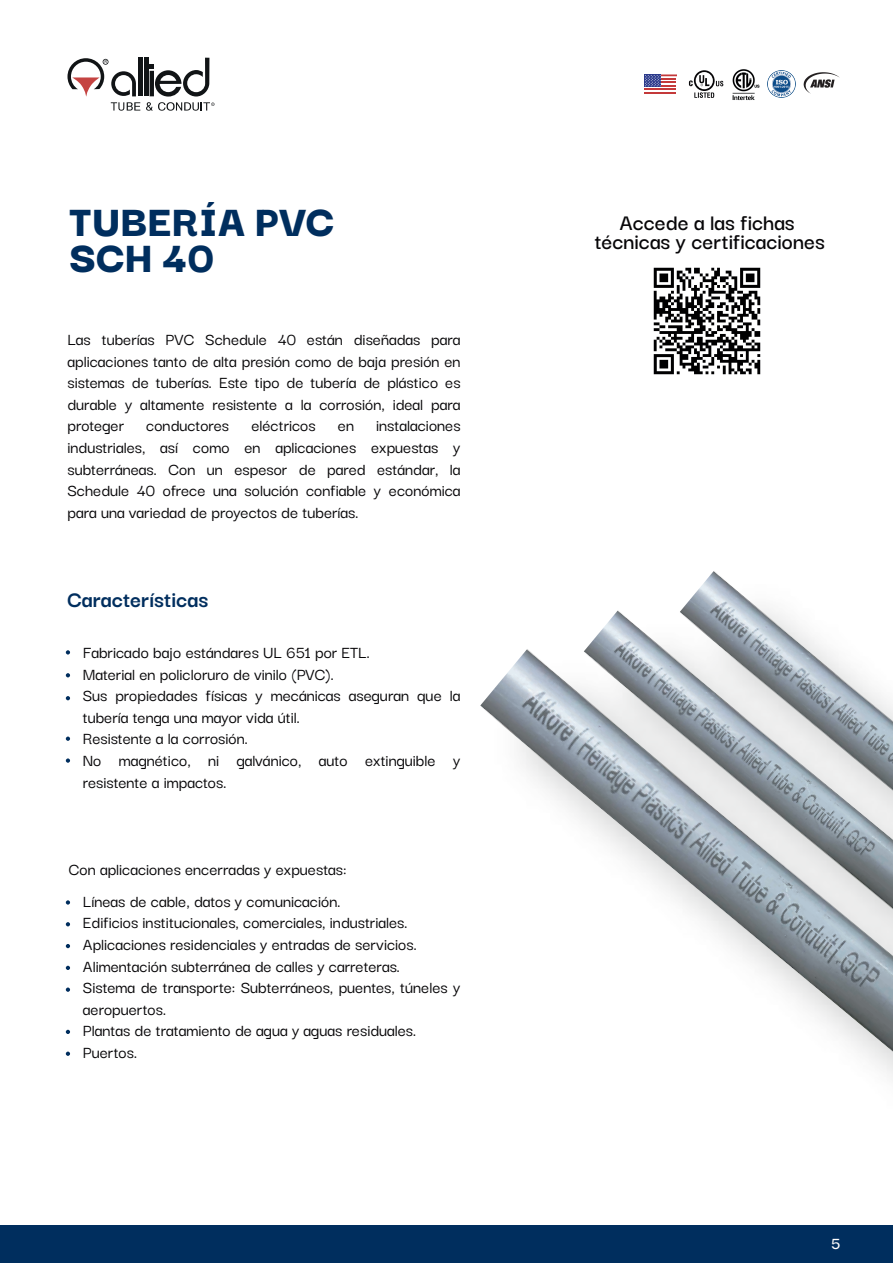
<style>
.page{position:relative;width:893px;height:1263px;background:#fff}
.page>*{position:absolute;margin:0;border:0;box-sizing:border-box;transform-origin:0 0}
.t1{font:900 46.5px/36px "Darker Grotesque";color:#002e5e}
.t2{font:600 24px/19px "Darker Grotesque";color:#070608;text-align:center}
.t3{font:700 24px "Darker Grotesque";color:#002e5e}
.t4{font:500 18px/21.6px "Darker Grotesque";color:#070608}
.t5{font:600 18px "Darker Grotesque";color:#fff}
</style>
<div class="page">
<div style="left:0;top:1225px;width:893px;height:38px;background:#002e5e"></div>
<hr style="left:138px;top:58px;width:4px;height:38px;background:#111416">
<hr style="left:144px;top:58px;width:4px;height:38px;background:#111416">
<svg style="left:67px;top:58px;width:73px;height:53px"></svg>
<svg style="left:146px;top:58px;width:69px;height:53px"></svg>
<img style="left:695px;top:571px;width:46px;height:23px">
<img style="left:604px;top:594px;width:194px;height:33px">
<img style="left:480px;top:627px;width:413px;height:433px">
<img style="left:653px;top:267px;width:108px;height:108px">
<svg style="left:66px;top:650px;width:4px;height:4px"></svg>
<svg style="left:66px;top:673px;width:4px;height:4px"></svg>
<svg style="left:66px;top:696px;width:4px;height:4px"></svg>
<svg style="left:66px;top:758px;width:4px;height:5px"></svg>
<svg style="left:66px;top:736px;width:4px;height:5px"></svg>
<img style="left:723px;top:69px;width:37px;height:32px">
<img style="left:768px;top:70px;width:28px;height:28px">
<svg style="left:803px;top:72px;width:36px;height:21px"></svg>
<hr style="left:644px;top:92px;width:32px;height:2px;background:#c4393a">
<hr style="left:644px;top:88px;width:32px;height:2px;background:#c4393a">
<svg style="left:644px;top:74px;width:32px;height:13px"></svg>
<svg style="left:689px;top:70px;width:34px;height:28px"></svg>
<svg style="left:66px;top:900px;width:4px;height:4px"></svg>
<svg style="left:66px;top:922px;width:4px;height:4px"></svg>
<svg style="left:66px;top:944px;width:4px;height:4px"></svg>
<svg style="left:66px;top:966px;width:4px;height:4px"></svg>
<svg style="left:66px;top:987px;width:4px;height:5px"></svg>
<svg style="left:66px;top:1030px;width:4px;height:4px"></svg>
<svg style="left:66px;top:1051px;width:4px;height:5px"></svg>
<h1 class="t1" style="left:69px;top:202px;width:266px">TUBERÍA PVC<br>SCH 40</h1>
<p class="t4" style="left:67px;top:328px;width:395px;text-align:justify">Las tuberías PVC Schedule 40 están diseñadas para aplicaciones tanto de alta presión como de baja presión en sistemas de tuberías. Este tipo de tubería de plástico es durable y altamente resistente a la corrosión, ideal para proteger conductores eléctricos en instalaciones industriales, así como en aplicaciones expuestas y subterráneas. Con un espesor de pared estándar, la Schedule 40 ofrece una solución confiable y económica para una variedad de proyectos de tuberías.</p>
<h2 class="t3" style="left:67px;top:585px;width:142px">Características</h2>
<p class="t4" style="left:83px;top:641px;width:379px">Fabricado bajo estándares UL 651 por ETL.<br>Material en policloruro de vinilo (PVC).<br>Sus propiedades físicas y mecánicas aseguran que la tubería tenga una mayor vida útil.<br>Resistente a la corrosión.<br>No magnético, ni galvánico, auto extinguible y resistente a impactos.</p>
<p class="t4" style="left:69px;top:858px;width:279px">Con aplicaciones encerradas y expuestas:</p>
<p class="t4" style="left:83px;top:890px;width:379px">Líneas de cable, datos y comunicación.<br>Edificios institucionales, comerciales, industriales.<br>Aplicaciones residenciales y entradas de servicios.<br>Alimentación subterránea de calles y carreteras.<br>Sistema de transporte: Subterráneos, puentes, túneles y aeropuertos.<br>Plantas de tratamiento de agua y aguas residuales.<br>Puertos.</p>
<h2 class="t2" style="left:595px;top:212px;width:232px">Accede a las fichas técnicas y certificaciones</h2>
<p class="t5" style="left:831px;top:1233px;width:11px">5</p>
</div>
